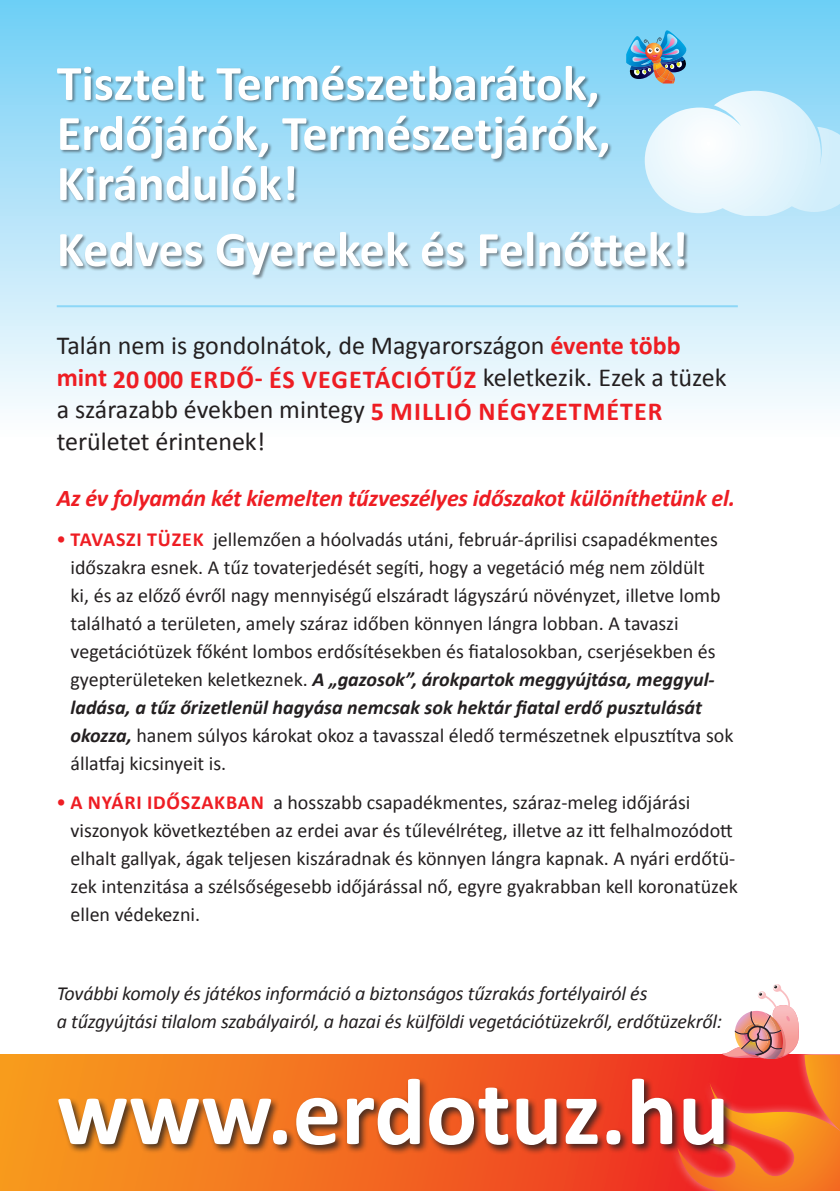
<style>
.page{position:relative;width:840px;height:1191px;background:#fff}
.page>*{position:absolute;margin:0;border:0;box-sizing:border-box;transform-origin:0 0}
.t1{font:700 96px "Calibri";color:#fff}
.t2{font:700 50px/50px "Calibri";color:#fff}
.t3{font:26px/34px "Calibri";color:#231f20}
.t4{font:italic 700 24px "Calibri";letter-spacing:-.01em;color:#ee1d23}
.t5{font:20px/28px "Calibri";color:#231f20}
.t6{font:italic 20px/28px "Calibri";letter-spacing:-.01em;color:#231f20}
.s1{font-weight:700;color:#ee1d23}
.s2{font-family:"Corbel";color:#ee1d23}
.s3{font-weight:700;font-style:italic}
</style>
<div class="page">
<svg style="left:0;top:1054px;width:668px;height:137px;background:#f37020"></svg>
<div style="left:668px;top:1054px;width:171px;height:137px;background:#ee2d23"></div>
<div style="left:0;top:0;width:839px;height:482px;background:linear-gradient(to bottom,#71cef5,#fff)"></div>
<div style="left:57px;top:66px;width:631px;height:214px;background:#231f20;opacity:.49"></div>
<div style="left:56px;top:1077px;width:677px;height:78px;background:#231f20;opacity:.8"></div>
<hr style="left:57px;top:305px;width:680px;height:2px;background:#8dd7f7">
<svg style="left:644px;top:91px;width:195px;height:125px"></svg>
<img style="left:625px;top:30px;width:62px;height:53px">
<svg style="left:677px;top:984px;width:162px;height:207px"></svg>
<h2 class="t2" style="left:57px;top:58px;width:555px">Tisztelt Természetbarátok,<br>Erdőjárók, Természetjárók,<br>Kirándulók!</h2>
<h2 class="t2" style="left:57px;top:224px;width:632px">Kedves Gyerekek és Felnőttek!</h2>
<h3 class="t3" style="left:57px;top:328px;width:671px">Talán nem is gondolnátok, de Magyarországon <span class="s1">évente több mint 20 000 ERDŐ- ÉS VEGETÁCIÓTŰZ</span> keletkezik. Ezek a tüzek</h3>
<h3 class="t3" style="left:57px;top:393px;width:607px;line-height:32px">a szárazabb években mintegy <span class="s1">5 MILLIÓ NÉGYZETMÉTER </span>területet érintenek!</h3>
<p class="t4" style="left:57px;top:483px;width:679px">Az év folyamán két kiemelten tűzveszélyes időszakot különíthetünk el.</p>
<p class="t5" style="left:70px;top:525px;width:664px;text-indent:-14px"><span class="s2">•</span> <span class="s1">TAVASZI TÜZEK</span> jellemzően a hóolvadás utáni, február-áprilisi csapadékmentes időszakra esnek. A tűz tovaterjedését segíti, hogy a vegetáció még nem zöldült<br>ki, és az előző évről nagy mennyiségű elszáradt lágyszárú növényzet, illetve lomb található a területen, amely száraz időben könnyen lángra lobban. A tavaszi vegetációtüzek főként lombos erdősítésekben és fiatalosokban, cserjésekben és gyepterületeken keletkeznek. <span class="s3">A „gazosok”, árokpartok meggyújtása, meggyul&shy;ladása, a tűz őrizetlenül hagyása nemcsak sok hektár fiatal erdő pusztulását okozza,</span> hanem súlyos károkat okoz a tavasszal éledő természetnek elpusztítva sok állatfaj kicsinyeit is.</p>
<p class="t5" style="left:70px;top:788px;width:668px;text-indent:-14px"><span class="s2">•</span> <span class="s1">A NYÁRI IDŐSZAKBAN</span> a hosszabb csapadékmentes, száraz-meleg időjárási viszonyok következtében az erdei avar és tűlevélréteg, illetve az itt felhalmozódott elhalt gallyak, ágak teljesen kiszáradnak és könnyen lángra kapnak. A nyári erdőtü&shy;zek intenzitása a szélsőségesebb időjárással nő, egyre gyakrabban kell koronatüzek ellen védekezni.</p>
<p class="t6" style="left:57px;top:978px;width:666px">További komoly és játékos információ a biztonságos tűzrakás fortélyairól és<br>a tűzgyújtási tilalom szabályairól, a hazai és külföldi vegetációtüzekről, erdőtüzekről:</p>
<h1 class="t1" style="left:57px;top:1050px;width:673px">www.erdotuz.hu</h1>
</div>
